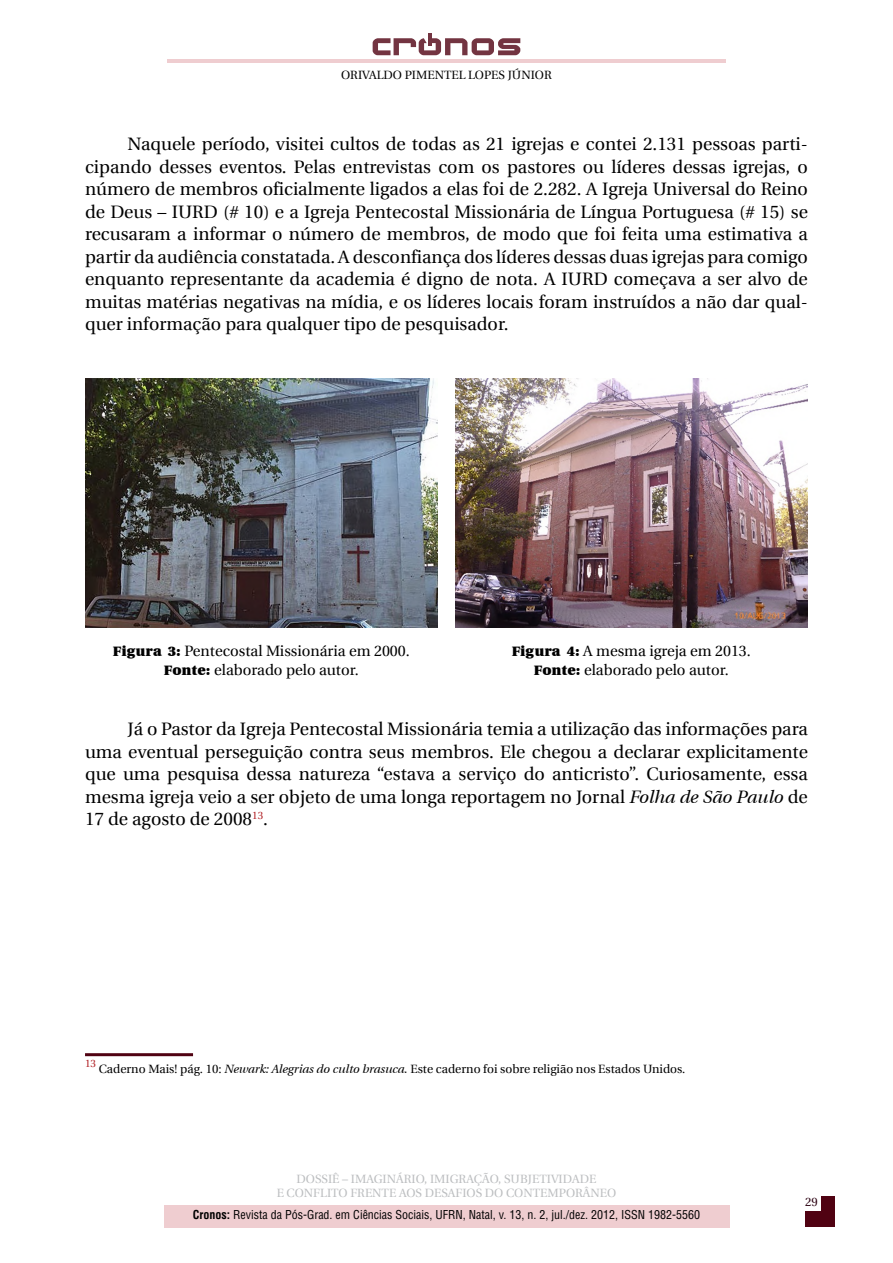
<style>
.page{position:relative;width:893px;height:1263px;background:#fff}
.page>*{position:absolute;margin:0;border:0;box-sizing:border-box;transform-origin:0 0}
.t1{font:18px/22.5px "Utopia";color:#000;text-align:justify}
.t2{font:15px/19.5px "Utopia";color:#000;text-align:center}
.t3{font:12px "Utopia";color:#000}
.t4{font:condensed 12px "Helvetica LT Std";color:#000}
.t5{font:12px/14.4px "Utopia";color:#bcbec0;text-align:center}
.t6{font:12px "Utopia";color:#2c0212}
.t7{font:10.5px "Utopia";color:#b01f24}
.s1{font-weight:700}
.s2{font-style:italic}
</style>
<div class="page">
<hr style="left:428px;top:33px;width:4px;height:13px;background:#733441">
<svg style="left:373px;top:38px;width:147px;height:17px"></svg>
<hr style="left:167px;top:59px;width:559px;height:4px;background:#efcdd0">
<div style="left:164px;top:1205px;width:565px;height:22px;background:#efcdd0"></div>
<div style="left:805px;top:1196px;width:30px;height:31px;background:#500212"></div>
<div style="left:796px;top:1189px;width:24px;height:22px;background:#fff"></div>
<img style="left:85px;top:379px;width:353px;height:249px">
<img style="left:455px;top:379px;width:353px;height:249px">
<hr style="left:85px;top:1053px;width:108px;height:3px;background:#500212">
<p class="t3" style="left:341px;top:69px;width:212px">ORIVALDO PIMENTEL LOPES JÚNIOR</p>
<p class="t1" style="left:85px;top:133px;width:724px;text-indent:43px">Naquele período, visitei cultos de todas as 21 igrejas e contei 2.131 pessoas parti&shy;cipando desses eventos. Pelas entrevistas com os pastores ou líderes dessas igrejas, o número de membros oficialmente ligados a elas foi de 2.282. A Igreja Universal do Reino de Deus – IURD (# 10) e a Igreja Pentecostal Missionária de Língua Portuguesa (# 15) se recusaram a informar o número de membros, de modo que foi feita uma estimativa a partir da audiência constatada. A desconfiança dos líderes dessas duas igrejas para comigo enquanto representante da academia é digno de nota. A IURD começava a ser alvo de muitas matérias negativas na mídia, e os líderes locais foram instruídos a não dar qual&shy;quer informação para qualquer tipo de pesquisador.</p>
<p class="t2" style="left:113px;top:641px;width:298px"><span class="s1">Figura 3:</span> Pentecostal Missionária em 2000.<br><span class="s1">Fonte:</span> elaborado pelo autor.</p>
<p class="t2" style="left:512px;top:641px;width:240px"><span class="s1">Figura 4:</span> A mesma igreja em 2013.<br><span class="s1">Fonte:</span> elaborado pelo autor.</p>
<p class="t1" style="left:85px;top:718px;width:724px;text-indent:43px">Já o Pastor da Igreja Pentecostal Missionária temia a utilização das informações para uma eventual perseguição contra seus membros. Ele chegou a declarar explicitamente que uma pesquisa dessa natureza “estava a serviço do anticristo”. Curiosamente, essa mesma igreja veio a ser objeto de uma longa reportagem no Jornal <span class="s2">Folha de São Paulo</span> de 17 de agosto de 2008<sup>13</sup>.</p>
<p class="t7" style="left:85px;top:1057px;width:13px">13</p>
<p class="t3" style="left:99px;top:1062px;width:588px">Caderno Mais! pág. 10: <span class="s2">Newark: Alegrias do culto brasuca.</span> Este caderno foi sobre religião nos Estados Unidos.</p>
<p class="t5" style="left:277px;top:1172px;width:341px">DOSSIÊ – IMAGINÁRIO, IMIGRAÇÃO, SUBJETIVIDADE<br>E CONFLITO FRENTE AOS DESAFIOS DO CONTEMPORÂNEO</p>
<p class="t4" style="left:193px;top:1207px;width:509px"><span class="s1">Cronos:</span> Revista da Pós-Grad. em Ciências Sociais, UFRN, Natal, v. 13, n. 2, jul./dez. 2012, ISSN 1982-5560</p>
<p class="t6" style="left:805px;top:1195px;width:14px">29</p>
</div>
